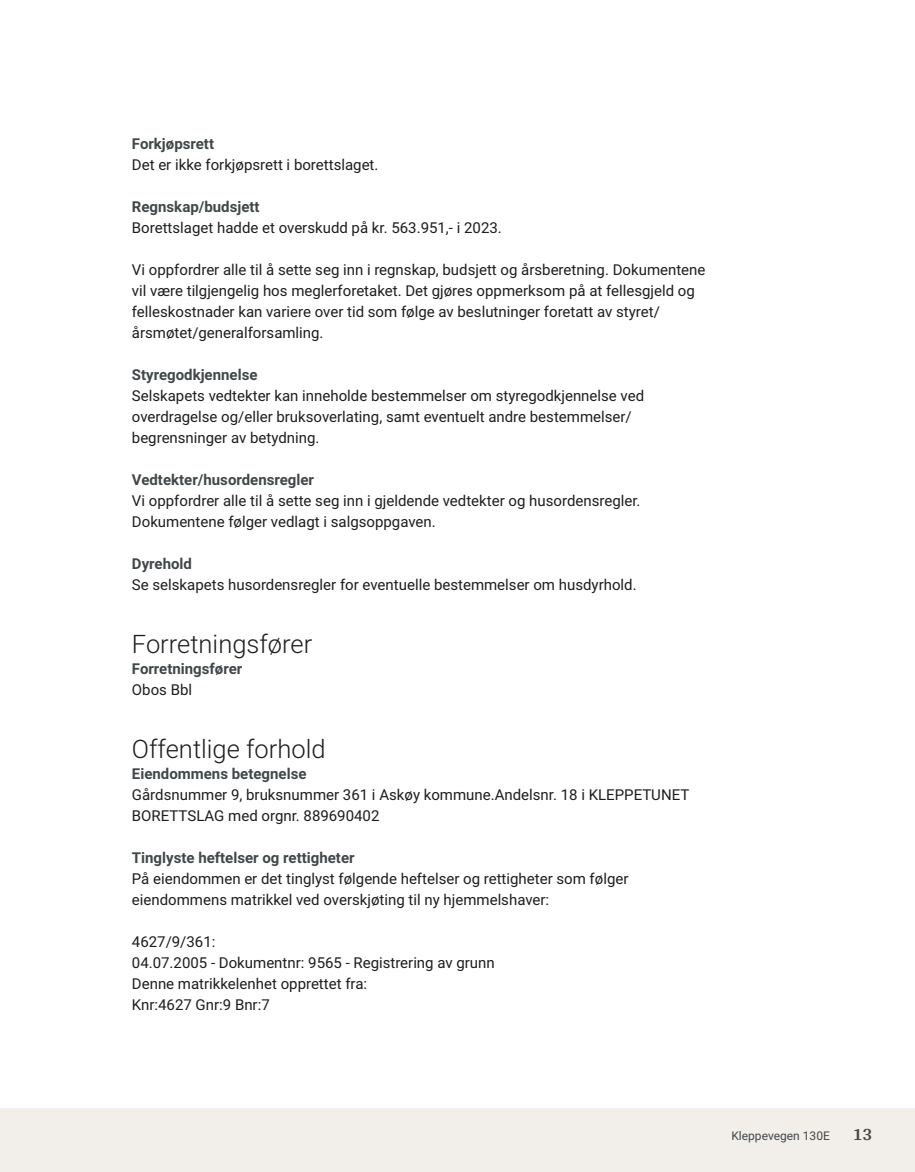
<style>
.page{position:relative;width:915px;height:1172px;background:#fff}
.page>*{position:absolute;margin:0;border:0;box-sizing:border-box;transform-origin:0 0}
.t1{font:300 25.5px "Roboto Vitec";color:#1d1d1b}
.t2{font:700 18px "Arya";color:#414749}
.t3{font:15px/21px "Roboto Vitec";color:#1d1d1b}
.t4{font:700 15px "Roboto Vitec";color:#414749}
.t5{font:12px "Roboto Vitec";color:#414749}
</style>
<div class="page">
<div style="left:0;top:1108px;width:914px;height:64px;background:#f2eeea"></div>
<p class="t4" style="left:132px;top:133px;width:84px">Forkjøpsrett</p>
<p class="t3" style="left:132px;top:153px;width:248px">Det er ikke forkjøpsrett i borettslaget.</p>
<p class="t4" style="left:132px;top:196px;width:129px">Regnskap/budsjett</p>
<p class="t3" style="left:132px;top:216px;width:371px">Borettslaget hadde et overskudd på kr. 563.951,‑ i 2023.</p>
<p class="t3" style="left:132px;top:258px;width:575px">Vi oppfordrer alle til å sette seg inn i regnskap, budsjett og årsberetning. Dokumentene vil være tilgjengelig hos meglerforetaket. Det gjøres oppmerksom på at fellesgjeld og felleskostnader kan variere over tid som følge av beslutninger foretatt av styret/ årsmøtet/generalforsamling.</p>
<p class="t4" style="left:132px;top:364px;width:127px">Styregodkjennelse</p>
<p class="t3" style="left:132px;top:384px;width:513px">Selskapets vedtekter kan inneholde bestemmelser om styregodkjennelse ved overdragelse og/eller bruksoverlating, samt eventuelt andre bestemmelser/ begrensninger av betydning.</p>
<p class="t4" style="left:132px;top:469px;width:184px">Vedtekter/husordensregler</p>
<p class="t3" style="left:132px;top:489px;width:510px">Vi oppfordrer alle til å sette seg inn i gjeldende vedtekter og husordensregler.<br>Dokumentene følger vedlagt i salgsoppgaven.</p>
<p class="t4" style="left:132px;top:553px;width:62px">Dyrehold</p>
<p class="t3" style="left:132px;top:573px;width:506px">Se selskapets husordensregler for eventuelle bestemmelser om husdyrhold.</p>
<h1 class="t1" style="left:132px;top:626px;width:182px">Forretningsfører</h1>
<p class="t4" style="left:132px;top:658px;width:112px">Forretningsfører</p>
<p class="t3" style="left:132px;top:678px;width:62px">Obos Bbl</p>
<h1 class="t1" style="left:132px;top:731px;width:195px">Offentlige forhold</h1>
<p class="t4" style="left:132px;top:763px;width:176px">Eiendommens betegnelse</p>
<p class="t3" style="left:132px;top:783px;width:558px">Gårdsnummer 9, bruksnummer 361 i Askøy kommune.Andelsnr. 18 i KLEPPETUNET<br>BORETTSLAG med orgnr. 889690402</p>
<p class="t4" style="left:132px;top:847px;width:224px">Tinglyste heftelser og rettigheter</p>
<p class="t3" style="left:132px;top:867px;width:498px">På eiendommen er det tinglyst følgende heftelser og rettigheter som følger eiendommens matrikkel ved overskjøting til ny hjemmelshaver:</p>
<p class="t3" style="left:132px;top:930px;width:364px">4627/9/361:<br>04.07.2005 ‑ Dokumentnr: 9565 ‑ Registrering av grunn<br>Denne matrikkelenhet opprettet fra:<br>Knr:4627 Gnr:9 Bnr:7</p>
<p class="t5" style="left:731px;top:1127px;width:100px">Kleppevegen 130E</p>
<p class="t2" style="left:852px;top:1123px;width:21px">13</p>
</div>
